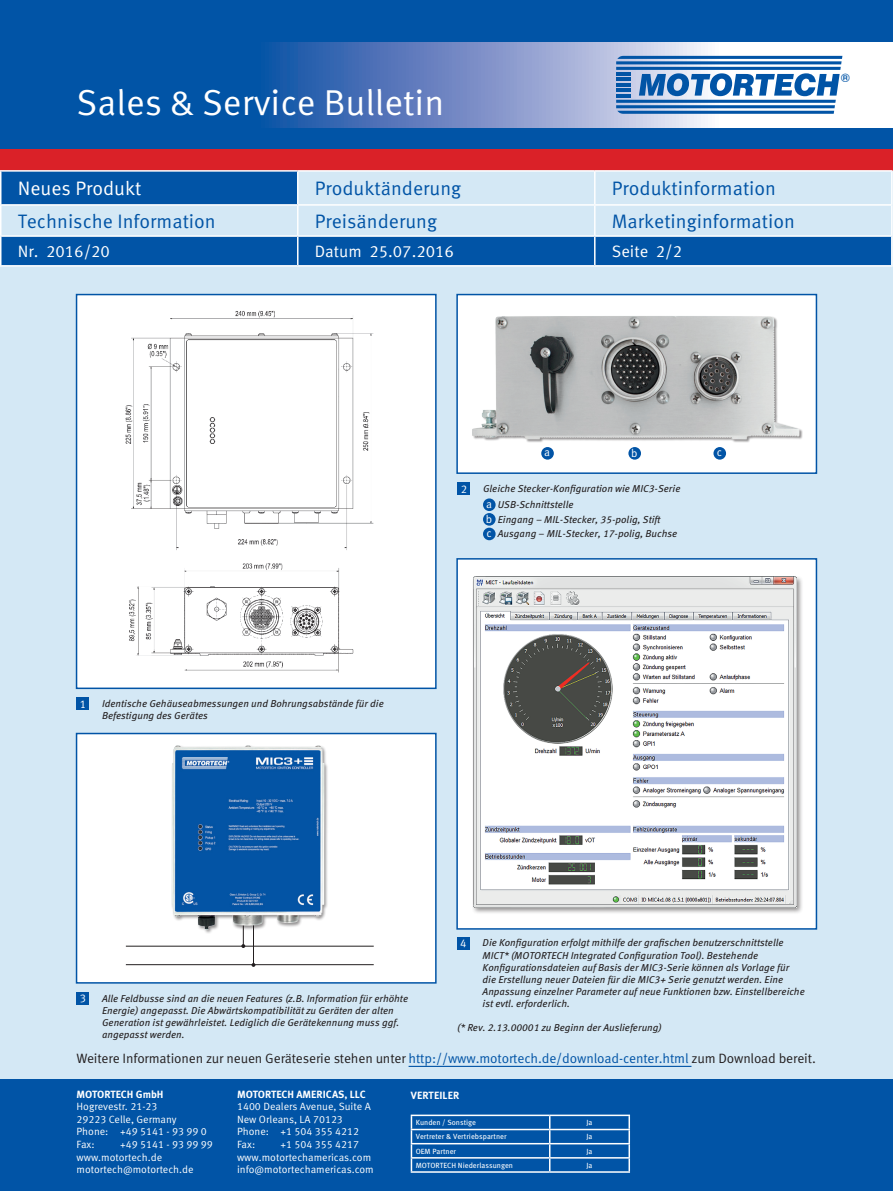
<style>
.page{position:relative;width:893px;height:1191px;background:#d4e8f5}
.page>*{position:absolute;margin:0;border:0;box-sizing:border-box;transform-origin:0 0}
.t1{font:36px "Meta Pro Norm";color:#fff}
.t2{font:19.5px "Meta Pro Norm";color:#0154a6}
.t3{font:19.5px "Meta Pro Norm";color:#fff}
.t4{font:16.5px "Meta Pro Norm";color:#fff}
.t5{font:13.5px "Meta Pro Norm";letter-spacing:-.01em;color:#231f20}
.t6{font:700 12.45px "Eurostile";color:#0154a6}
.t7{font:11.25px "Meta Pro Norm";color:#fff}
.t8{font:10.5px/12.6px "Meta Pro Norm";color:#fff}
.t9{font:700 10.5px "Meta Pro";color:#fff}
.t10{font:italic 10.05px/12px "Meta Pro";color:#231f20}
.t11{font:7.5px "Meta Pro";color:#fff}
.t12{font:5.25px "Meta Pro";color:#231f20}
.s1{font-family:"Meta Pro Norm";font-style:normal;font-size:11.25px;color:#fff}
.s2{color:#0154a6}
</style>
<div class="page">
<div style="left:0;top:0;width:893px;height:149px;background:#0154a6"></div>
<svg style="left:269px;top:43px;width:624px;height:85px;background:#8ca2d0"></svg>
<div style="left:0;top:149px;width:893px;height:21px;background:#da2128"></div>
<div style="left:0;top:1079px;width:893px;height:112px;background:#0154a6"></div>
<hr style="left:411px;top:1128px;width:139px;height:2px;background:#fff">
<hr style="left:550px;top:1128px;width:80px;height:2px;background:#fff">
<hr style="left:411px;top:1143px;width:139px;height:1px;background:#fff">
<hr style="left:550px;top:1143px;width:80px;height:1px;background:#fff">
<hr style="left:411px;top:1157px;width:139px;height:1px;background:#fff">
<svg style="left:411px;top:1116px;width:1px;height:55px"></svg>
<hr style="left:550px;top:1157px;width:80px;height:1px;background:#fff">
<svg style="left:549px;top:1116px;width:1px;height:55px"></svg>
<svg style="left:628px;top:1116px;width:2px;height:55px"></svg>
<hr style="left:411px;top:1171px;width:139px;height:1px;background:#fff">
<hr style="left:550px;top:1171px;width:80px;height:1px;background:#fff">
<hr style="left:411px;top:1114px;width:139px;height:2px;background:#fff">
<hr style="left:550px;top:1114px;width:80px;height:2px;background:#fff">
<hr style="left:616px;top:67px;width:225px;height:3px;background:#0154a6">
<hr style="left:616px;top:100px;width:220px;height:3px;background:#0154a6">
<svg style="left:616px;top:42px;width:247px;height:23px"></svg>
<svg style="left:616px;top:105px;width:219px;height:9px"></svg>
<hr style="left:616px;top:72px;width:14px;height:3px;background:#0154a6">
<hr style="left:616px;top:78px;width:14px;height:3px;background:#0154a6">
<hr style="left:616px;top:83px;width:14px;height:3px;background:#0154a6">
<hr style="left:616px;top:89px;width:14px;height:3px;background:#0154a6">
<hr style="left:616px;top:94px;width:14px;height:3px;background:#0154a6">
<svg style="left:639px;top:73px;width:201px;height:23px"></svg>
<div style="left:76px;top:733px;width:361px;height:250px;background:#fff;border:2px solid #0154a6"></div>
<div style="left:2px;top:237px;width:889px;height:28px;background:#0154a6"></div>
<svg style="left:2px;top:172px;width:297px;height:63px;fill:#0154a6"></svg>
<hr style="left:298px;top:170px;width:297px;height:2px;background:#fff">
<hr style="left:0;top:206px;width:2px;height:29px;background:#fff">
<hr style="left:298px;top:204px;width:297px;height:2px;background:#fff">
<hr style="left:594px;top:206px;width:2px;height:29px;background:#fff">
<hr style="left:0;top:235px;width:298px;height:2px;background:#fff">
<hr style="left:0;top:237px;width:2px;height:28px;background:#fff">
<hr style="left:298px;top:235px;width:297px;height:2px;background:#fff">
<svg style="left:297px;top:206px;width:1px;height:59px"></svg>
<hr style="left:595px;top:235px;width:297px;height:2px;background:#fff">
<hr style="left:594px;top:237px;width:2px;height:28px;background:#fff">
<svg style="left:891px;top:206px;width:1px;height:59px"></svg>
<hr style="left:0;top:265px;width:298px;height:1px;background:#fff">
<hr style="left:298px;top:265px;width:297px;height:1px;background:#fff">
<hr style="left:595px;top:265px;width:297px;height:1px;background:#fff">
<hr style="left:595px;top:170px;width:297px;height:2px;background:#fff">
<hr style="left:594px;top:172px;width:2px;height:32px;background:#fff">
<hr style="left:891px;top:172px;width:1px;height:32px;background:#fff">
<hr style="left:595px;top:204px;width:297px;height:2px;background:#fff">
<hr style="left:0;top:170px;width:298px;height:2px;background:#fff">
<hr style="left:0;top:172px;width:2px;height:32px;background:#fff">
<hr style="left:297px;top:172px;width:1px;height:32px;background:#fff">
<hr style="left:0;top:204px;width:298px;height:2px;background:#fff">
<hr style="left:409px;top:1065px;width:282px;height:2px;background:#0154a6">
<div style="left:77px;top:697px;width:12px;height:13px;background:#0154a6"></div>
<div style="left:457px;top:482px;width:13px;height:13px;background:#0154a6"></div>
<div style="left:483px;top:498px;width:13px;height:13px;background:#0154a6;border-radius:50%"></div>
<div style="left:483px;top:513px;width:13px;height:12px;background:#0154a6;border-radius:50%"></div>
<div style="left:483px;top:527px;width:13px;height:13px;background:#0154a6;border-radius:50%"></div>
<div style="left:77px;top:992px;width:12px;height:13px;background:#0154a6"></div>
<div style="left:457px;top:936px;width:13px;height:13px;background:#0154a6"></div>
<hr style="left:126px;top:945px;width:248px;height:1px;background:#231f20">
<hr style="left:126px;top:964px;width:248px;height:1px;background:#231f20">
<svg style="left:241px;top:939px;width:4px;height:9px"></svg>
<hr style="left:253px;top:924px;width:1px;height:41px;background:#231f20">
<img style="left:171px;top:745px;width:157px;height:194px">
<div style="left:76px;top:294px;width:361px;height:395px;background:#fff;border:2px solid #0154a6"></div>
<img style="left:125px;top:310px;width:249px;height:363px">
<div style="left:456px;top:294px;width:361px;height:180px;background:#fff;border:2px solid #0154a6"></div>
<img style="left:472px;top:316px;width:331px;height:126px">
<div style="left:541px;top:447px;width:13px;height:12px;background:#0154a6;border-radius:50%"></div>
<div style="left:628px;top:447px;width:13px;height:12px;background:#0154a6;border-radius:50%"></div>
<div style="left:713px;top:447px;width:13px;height:12px;background:#0154a6;border-radius:50%"></div>
<div style="left:456px;top:558px;width:361px;height:371px;background:#fff;border:2px solid #0154a6"></div>
<div style="left:472px;top:576px;width:331px;height:338px;background:#231f20;opacity:.5"></div>
<img style="left:473px;top:577px;width:323px;height:330px">
<h1 class="t1" style="left:77px;top:75px;width:369px">Sales &amp; Service Bulletin</h1>
<h2 class="t3" style="left:18px;top:174px;width:125px">Neues Produkt</h2>
<h2 class="t2" style="left:315px;top:174px;width:148px">Produktänderung</h2>
<h2 class="t2" style="left:612px;top:174px;width:166px">Produktinformation</h2>
<h2 class="t2" style="left:18px;top:206px;width:200px">Technische Information</h2>
<h2 class="t2" style="left:315px;top:206px;width:124px">Preisänderung</h2>
<h2 class="t2" style="left:612px;top:206px;width:185px">Marketinginformation</h2>
<h3 class="t4" style="left:18px;top:238px;width:94px">Nr. 2016/20</h3>
<h3 class="t4" style="left:315px;top:238px;width:141px">Datum 25.07.2016</h3>
<h3 class="t4" style="left:612px;top:238px;width:72px">Seite 2/2</h3>
<p class="t6" style="left:841px;top:71px;width:11px">®</p>
<p class="t12" style="left:114px;top:696px;width:32px">Rev. 05/2016</p>
<p class="t7" style="left:80px;top:695px;width:8px">1</p>
<p class="t10" style="left:102px;top:697px;width:283px">Identische Gehäuseabmessungen und Bohrungsabstände für die<br>Befestigung des Gerätes</p>
<p class="t7" style="left:544px;top:444px;width:7px">a</p>
<p class="t7" style="left:631px;top:445px;width:8px">b</p>
<p class="t7" style="left:717px;top:444px;width:7px">c</p>
<p class="t7" style="left:461px;top:480px;width:8px">2</p>
<p class="t10" style="left:486px;top:480px;width:196px;line-height:15.9px;text-indent:-3px">Gleiche Stecker-Konfiguration wie MIC3-Serie <span class="s1">a</span> USB-Schnittstelle</p>
<p class="t10" style="left:486px;top:511px;width:193px;line-height:14.5px"><span class="s1">b</span> Eingang – MIL-Stecker, 35-polig, Stift<br><span class="s1">c</span> Ausgang – MIL-Stecker, 17-polig, Buchse</p>
<p class="t7" style="left:80px;top:990px;width:8px">3</p>
<p class="t10" style="left:102px;top:991px;width:308px">Alle Feldbusse sind an die neuen Features (z.B. Information für erhöhte Energie) angepasst. Die Abwärtskompatibilität zu Geräten der alten Generation ist gewährleistet. Lediglich die Gerätekennung muss ggf. angepasst werden.</p>
<p class="t7" style="left:460px;top:934px;width:8px">4</p>
<p class="t10" style="left:483px;top:936px;width:324px">Die Konfiguration erfolgt mithilfe der grafischen benutzerschnittstelle MICT* (MOTORTECH Integrated Configuration Tool). Bestehende Konfigurationsdateien auf Basis der MIC3-Serie können als Vorlage für die Erstellung neuer Dateien für die MIC3+ Serie genutzt werden. Eine Anpassung einzelner Parameter auf neue Funktionen bzw. Einstellbereiche ist evtl. erforderlich.</p>
<p class="t10" style="left:457px;top:1020px;width:206px">(* Rev. 2.13.00001 zu Beginn der Auslieferung)</p>
<h3 class="t5" style="left:77px;top:1048px;width:741px">Weitere Informationen zur neuen Geräteserie stehen unter <span class="s2">http://www.motortech.de/download-center.html</span> zum Download bereit.</h3>
<p class="t9" style="left:77px;top:1085px;width:89px">MOTORTECH GmbH</p>
<p class="t9" style="left:411px;top:1087px;width:50px">VERTEILER</p>
<p class="t8" style="left:77px;top:1099px;width:132px">Hogrevestr. 21-23<br>29223 Celle, Germany<br>Phone: +49 5141 - 93 99 0<br>Fax:</p>
<p class="t9" style="left:237px;top:1085px;width:130px">MOTORTECH AMERICAS, LLC</p>
<p class="t8" style="left:237px;top:1099px;width:135px">1400 Dealers Avenue, Suite A<br>New Orleans, LA 70123<br>Phone: +1 504 355 4212<br>Fax:</p>
<p class="t11" style="left:416px;top:1117px;width:62px">Kunden / Sonstige</p>
<p class="t11" style="left:586px;top:1117px;width:8px">Ja</p>
<p class="t11" style="left:416px;top:1131px;width:92px">Vertreter &amp; Vertriebspartner</p>
<p class="t11" style="left:586px;top:1131px;width:8px">Ja</p>
<p class="t11" style="left:416px;top:1145px;width:42px">OEM Partner</p>
<p class="t11" style="left:586px;top:1145px;width:8px">Ja</p>
<p class="t11" style="left:416px;top:1159px;width:99px">MOTORTECH Niederlassungen</p>
<p class="t11" style="left:586px;top:1159px;width:8px">Ja</p>
<p class="t8" style="left:77px;top:1137px;width:138px;text-indent:44px">+49 5141 - 93 99 99 www.motortech.de motortech@motortech.de</p>
<p class="t8" style="left:237px;top:1137px;width:138px;text-indent:44px">+1 504 355 4217 www.motortechamericas.com info@motortechamericas.com</p>
</div>
